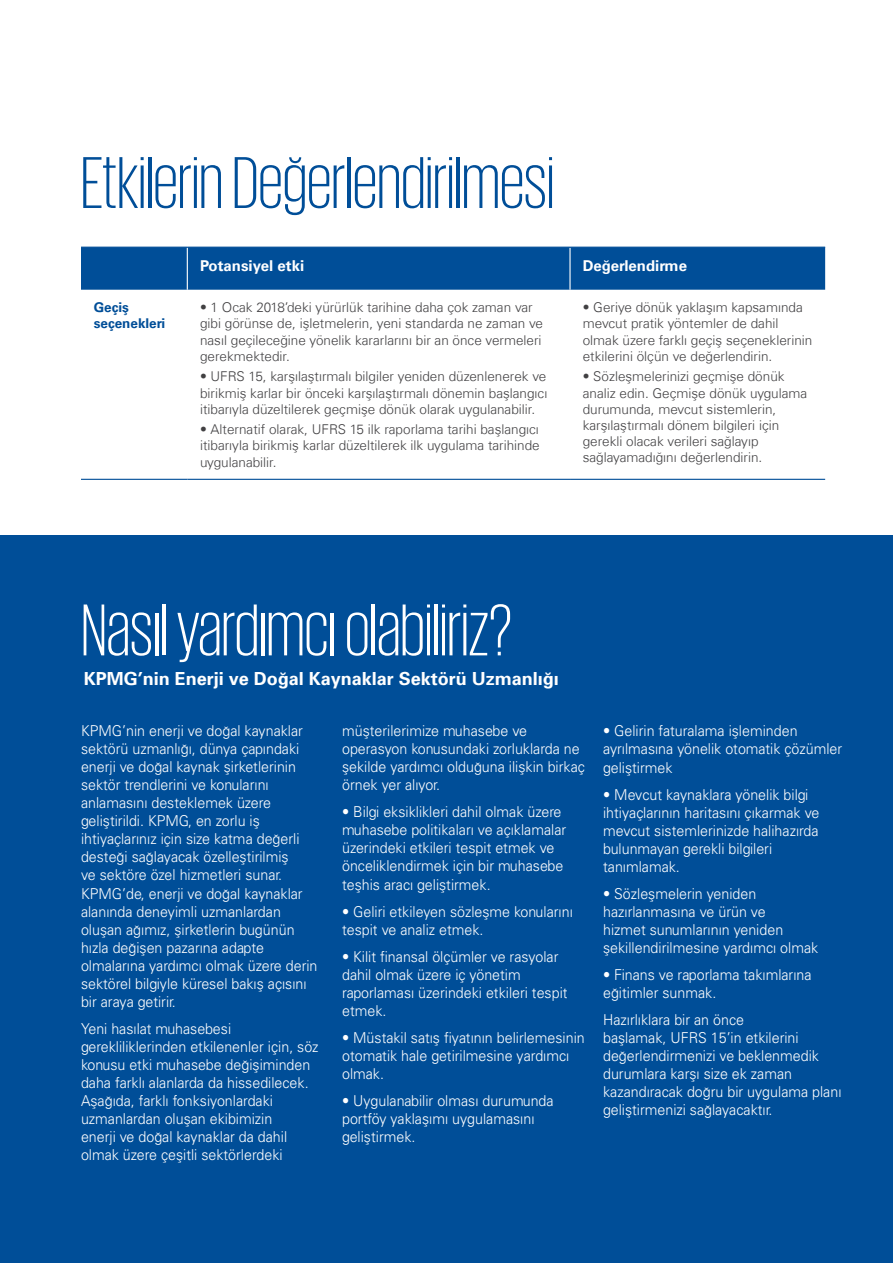
<style>
.page{position:relative;width:893px;height:1263px;background:#fff}
.page>*{position:absolute;margin:0;border:0;box-sizing:border-box;transform-origin:0 0}
.t1{font:300 75px "KPMG";color:#004e98}
.t2{font:300 75px "KPMG";color:#fff}
.t3{font:18px "Univers Bold Tr";color:#fff}
.t4{font:15px/18px "Univers Light Tr";color:#fff;scale:.95 1}
.t5{font:700 15px "Universfor KPMG";color:#fff}
.t6{font:300 13.5px/16.2px "Universfor KPMG";color:#414042}
.t7{font:700 13.5px/16.2px "Universfor KPMG";color:#004e98}
</style>
<div class="page">
<div style="left:81px;top:248px;width:744px;height:42px;background:#004e98"></div>
<hr style="left:187px;top:248px;width:1px;height:42px;background:#fff">
<hr style="left:569px;top:248px;width:2px;height:42px;background:#fff">
<hr style="left:81px;top:479px;width:106px;height:1px;background:#004e98">
<hr style="left:187px;top:479px;width:383px;height:1px;background:#004e98">
<hr style="left:570px;top:479px;width:255px;height:1px;background:#004e98">
<hr style="left:81px;top:247px;width:106px;height:1px;background:#004e98">
<hr style="left:187px;top:247px;width:383px;height:1px;background:#004e98">
<hr style="left:570px;top:247px;width:255px;height:1px;background:#004e98">
<div style="left:0;top:536px;width:893px;height:727px;background:#004e98"></div>
<h1 class="t1" style="left:81px;top:147px;width:475px">Etkilerin Değerlendirilmesi</h1>
<p class="t5" style="left:200px;top:257px;width:106px">Potansiyel etki</p>
<p class="t5" style="left:583px;top:257px;width:106px">Değerlendirme</p>
<p class="t7" style="left:94px;top:299px;width:73px">Geçiş seçenekleri</p>
<p class="t6" style="left:200px;top:299px;width:344px">• 1 Ocak 2018’deki yürürlük tarihine daha çok zaman var gibi görünse de, işletmelerin, yeni standarda ne zaman ve nasıl geçileceğine yönelik kararlarını bir an önce vermeleri gerekmektedir.</p>
<p class="t6" style="left:200px;top:368px;width:349px;text-align:justify">• UFRS 15, karşılaştırmalı bilgiler yeniden düzenlenerek ve birikmiş karlar bir önceki karşılaştırmalı dönemin başlangıcı itibarıyla düzeltilerek geçmişe dönük olarak uygulanabilir.</p>
<p class="t6" style="left:200px;top:421px;width:341px;text-align:justify">• Alternatif olarak, UFRS 15 ilk raporlama tarihi başlangıcı itibarıyla birikmiş karlar düzeltilerek ilk uygulama tarihinde uygulanabilir.</p>
<p class="t6" style="left:583px;top:299px;width:231px">• Geriye dönük yaklaşım kapsamında mevcut pratik yöntemler de dahil olmak üzere farklı geçiş seçeneklerinin etkilerini ölçün ve değerlendirin.</p>
<p class="t6" style="left:583px;top:368px;width:226px">• Sözleşmelerinizi geçmişe dönük analiz edin. Geçmişe dönük uygulama durumunda, mevcut sistemlerin, karşılaştırmalı dönem bilgileri için gerekli olacak verileri sağlayıp sağlayamadığını değerlendirin.</p>
<h1 class="t2" style="left:81px;top:594px;width:432px">Nasıl yardımcı olabiliriz?</h1>
<p class="t3" style="left:84px;top:667px;width:476px">KPMG’nin Enerji ve Doğal Kaynaklar Sektörü Uzmanlığı</p>
<p class="t4" style="left:81px;top:722px;width:250px">KPMG’nin enerji ve doğal kaynaklar sektörü uzmanlığı, dünya çapındaki enerji ve doğal kaynak şirketlerinin sektör trendlerini ve konularını anlamasını desteklemek üzere geliştirildi. KPMG, en zorlu iş ihtiyaçlarınız için size katma değerli desteği sağlayacak özelleştirilmiş<br>ve sektöre özel hizmetleri sunar.<br>KPMG’de, enerji ve doğal kaynaklar alanında deneyimli uzmanlardan oluşan ağımız, şirketlerin bugünün hızla değişen pazarına adapte olmalarına yardımcı olmak üzere derin sektörel bilgiyle küresel bakış açısını bir araya getirir.</p>
<p class="t4" style="left:81px;top:1019px;width:252px">Yeni hasılat muhasebesi gerekliliklerinden etkilenenler için, söz konusu etki muhasebe değişiminden daha farklı alanlarda da hissedilecek.<br>Aşağıda, farklı fonksiyonlardaki uzmanlardan oluşan ekibimizin<br>enerji ve doğal kaynaklar da dahil olmak üzere çeşitli sektörlerdeki</p>
<p class="t4" style="left:342px;top:722px;width:257px">müşterilerimize muhasebe ve operasyon konusundaki zorluklarda ne şekilde yardımcı olduğuna ilişkin birkaç örnek yer alıyor.</p>
<p class="t4" style="left:342px;top:803px;width:237px">• Bilgi eksiklikleri dahil olmak üzere muhasebe politikaları ve açıklamalar üzerindeki etkileri tespit etmek ve önceliklendirmek için bir muhasebe teşhis aracı geliştirmek.</p>
<p class="t4" style="left:342px;top:902px;width:244px">• Geliri etkileyen sözleşme konularını tespit ve analiz etmek.</p>
<p class="t4" style="left:342px;top:947px;width:239px">• Kilit finansal ölçümler ve rasyolar dahil olmak üzere iç yönetim raporlaması üzerindeki etkileri tespit etmek.</p>
<p class="t4" style="left:342px;top:1028px;width:257px">• Müstakil satış fiyatının belirlemesinin otomatik hale getirilmesine yardımcı olmak.</p>
<p class="t4" style="left:342px;top:1091px;width:224px">• Uygulanabilir olması durumunda portföy yaklaşımı uygulamasını geliştirmek.</p>
<p class="t4" style="left:603px;top:722px;width:253px">• Gelirin faturalama işleminden ayrılmasına yönelik otomatik çözümler geliştirmek</p>
<p class="t4" style="left:603px;top:785px;width:229px">• Mevcut kaynaklara yönelik bilgi ihtiyaçlarının haritasını çıkarmak ve mevcut sistemlerinizde halihazırda bulunmayan gerekli bilgileri tanımlamak.</p>
<p class="t4" style="left:603px;top:884px;width:228px">• Sözleşmelerin yeniden hazırlanmasına ve ürün ve<br>hizmet sunumlarının yeniden şekillendirilmesine yardımcı olmak</p>
<p class="t4" style="left:603px;top:965px;width:221px">• Finans ve raporlama takımlarına eğitimler sunmak.</p>
<p class="t4" style="left:603px;top:1010px;width:252px">Hazırlıklara bir an önce<br>başlamak, UFRS 15’in etkilerini değerlendirmenizi ve beklenmedik durumlara karşı size ek zaman kazandıracak doğru bir uygulama planı geliştirmenizi sağlayacaktır.</p>
</div>
